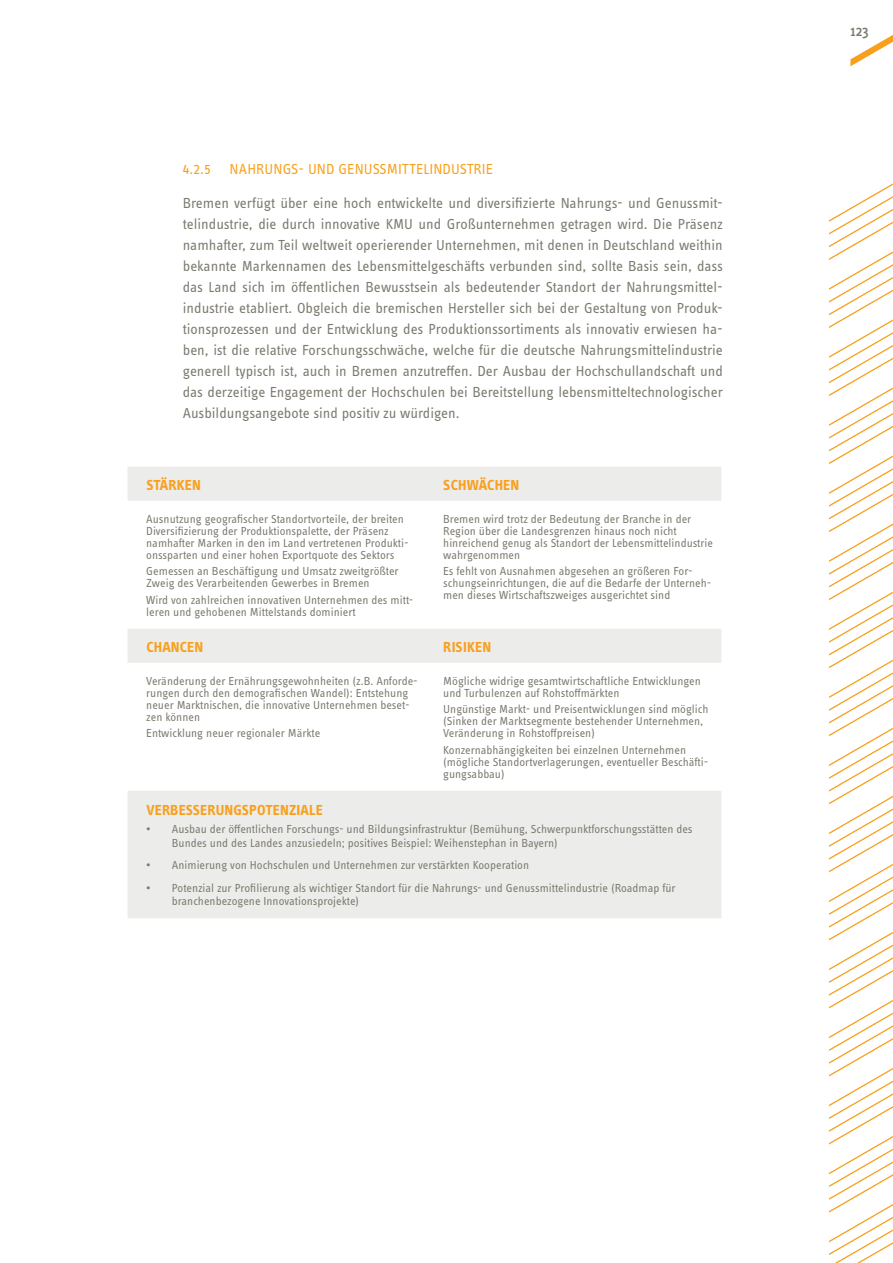
<style>
.page{position:relative;width:893px;height:1263px;background:#fff}
.page>*{position:absolute;margin:0;border:0;box-sizing:border-box;transform-origin:0 0}
.t1{font:15px/21px "Info OT Text";color:#7c7a6f;text-align:justify}
.t2{font:700 15px "Info OT Text";letter-spacing:.01em;color:#f8a01d}
.t3{font:15px "Info OT Text";letter-spacing:.01em;color:#f8a01d}
.t4{font:500 15px "Info OT Text";color:#7c7a6f}
.t5{font:12px/12px "Info OT Text";color:#7c7a6f}
</style>
<div class="page">
<svg style="left:850px;top:35px;width:43px;height:31px"></svg>
<svg style="left:829px;top:183px;width:64px;height:1080px"></svg>
<svg style="left:128px;top:467px;width:593px;height:451px"></svg>
<p class="t3" style="left:183px;top:160px;width:29px">4.2.5</p>
<p class="t3" style="left:230px;top:160px;width:265px">NAHRUNGS- UND GENUSSMITTELINDUSTRIE</p>
<p class="t1" style="left:183px;top:192px;width:542px">Bremen verfügt über eine hoch entwickelte und diversifizierte Nahrungs- und Genussmit&shy;telindustrie, die durch innovative KMU und Großunternehmen getragen wird. Die Präsenz namhafter, zum Teil weltweit operierender Unternehmen, mit denen in Deutschland weithin bekannte Markennamen des Lebensmittelgeschäfts verbunden sind, sollte Basis sein, dass das Land sich im öffentlichen Bewusstsein als bedeutender Standort der Nahrungsmittel&shy;industrie etabliert. Obgleich die bremischen Hersteller sich bei der Gestaltung von Produk&shy;tionsprozessen und der Entwicklung des Produktionssortiments als innovativ erwiesen ha&shy;ben, ist die relative Forschungsschwäche, welche für die deutsche Nahrungsmittelindustrie generell typisch ist, auch in Bremen anzutreffen. Der Ausbau der Hochschullandschaft und das derzeitige Engagement der Hochschulen bei Bereitstellung lebensmitteltechnologischer Ausbildungsangebote sind positiv zu würdigen.</p>
<p class="t2" style="left:146px;top:475px;width:56px">STÄRKEN</p>
<p class="t2" style="left:443px;top:475px;width:78px">SCHWÄCHEN</p>
<p class="t5" style="left:146px;top:513px;width:264px">Ausnutzung geografischer Standortvorteile, der breiten Diversifizierung der Produktionspalette, der Präsenz namhafter Marken in den im Land vertretenen Produkti&shy;onssparten und einer hohen Exportquote des Sektors</p>
<p class="t5" style="left:146px;top:565px;width:254px">Gemessen an Beschäftigung und Umsatz zweitgrößter<br>Zweig des Verarbeitenden Gewerbes in Bremen</p>
<p class="t5" style="left:146px;top:594px;width:269px">Wird von zahlreichen innovativen Unternehmen des mitt&shy;leren und gehobenen Mittelstands dominiert</p>
<p class="t5" style="left:443px;top:513px;width:271px">Bremen wird trotz der Bedeutung der Branche in der Region über die Landesgrenzen hinaus noch nicht hinreichend genug als Standort der Lebensmittelindustrie wahrgenommen</p>
<p class="t5" style="left:443px;top:565px;width:270px">Es fehlt von Ausnahmen abgesehen an größeren For&shy;schungseinrichtungen, die auf die Bedarfe der Unterneh&shy;men dieses Wirtschaftszweiges ausgerichtet sind</p>
<p class="t2" style="left:146px;top:637px;width:58px">CHANCEN</p>
<p class="t2" style="left:443px;top:637px;width:49px">RISIKEN</p>
<p class="t5" style="left:146px;top:675px;width:273px">Veränderung der Ernährungsgewohnheiten (z.B. Anforde&shy;rungen durch den demografischen Wandel): Entstehung neuer Marktnischen, die innovative Unternehmen beset&shy;zen können</p>
<p class="t5" style="left:146px;top:727px;width:175px">Entwicklung neuer regionaler Märkte</p>
<p class="t5" style="left:443px;top:675px;width:259px">Mögliche widrige gesamtwirtschaftliche Entwicklungen und Turbulenzen auf Rohstoffmärkten</p>
<p class="t5" style="left:443px;top:703px;width:267px">Ungünstige Markt- und Preisentwicklungen sind möglich (Sinken der Marktsegmente bestehender Unternehmen,<br>Veränderung in Rohstoffpreisen)</p>
<p class="t5" style="left:443px;top:744px;width:267px">Konzernabhängigkeiten bei einzelnen Unternehmen (mögliche Standortverlagerungen, eventueller Beschäfti&shy;gungsabbau)</p>
<p class="t2" style="left:146px;top:801px;width:178px">VERBESSERUNGSPOTENZIALE</p>
<p class="t5" style="left:172px;top:822px;width:522px;line-height:13.5px;text-indent:-26px">• Ausbau der öffentlichen Forschungs- und Bildungsinfrastruktur (Bemühung, Schwerpunktforschungsstätten des<br>Bundes und des Landes anzusiedeln; positives Beispiel: Weihenstephan in Bayern)</p>
<p class="t5" style="left:146px;top:859px;width:384px">• Animierung von Hochschulen und Unternehmen zur verstärkten Kooperation</p>
<p class="t5" style="left:172px;top:881px;width:505px;line-height:13.5px;text-indent:-26px">• Potenzial zur Profilierung als wichtiger Standort für die Nahrungs- und Genussmittelindustrie (Roadmap für branchenbezogene Innovationsprojekte)</p>
<p class="t4" style="left:850px;top:22px;width:20px">123</p>
</div>
